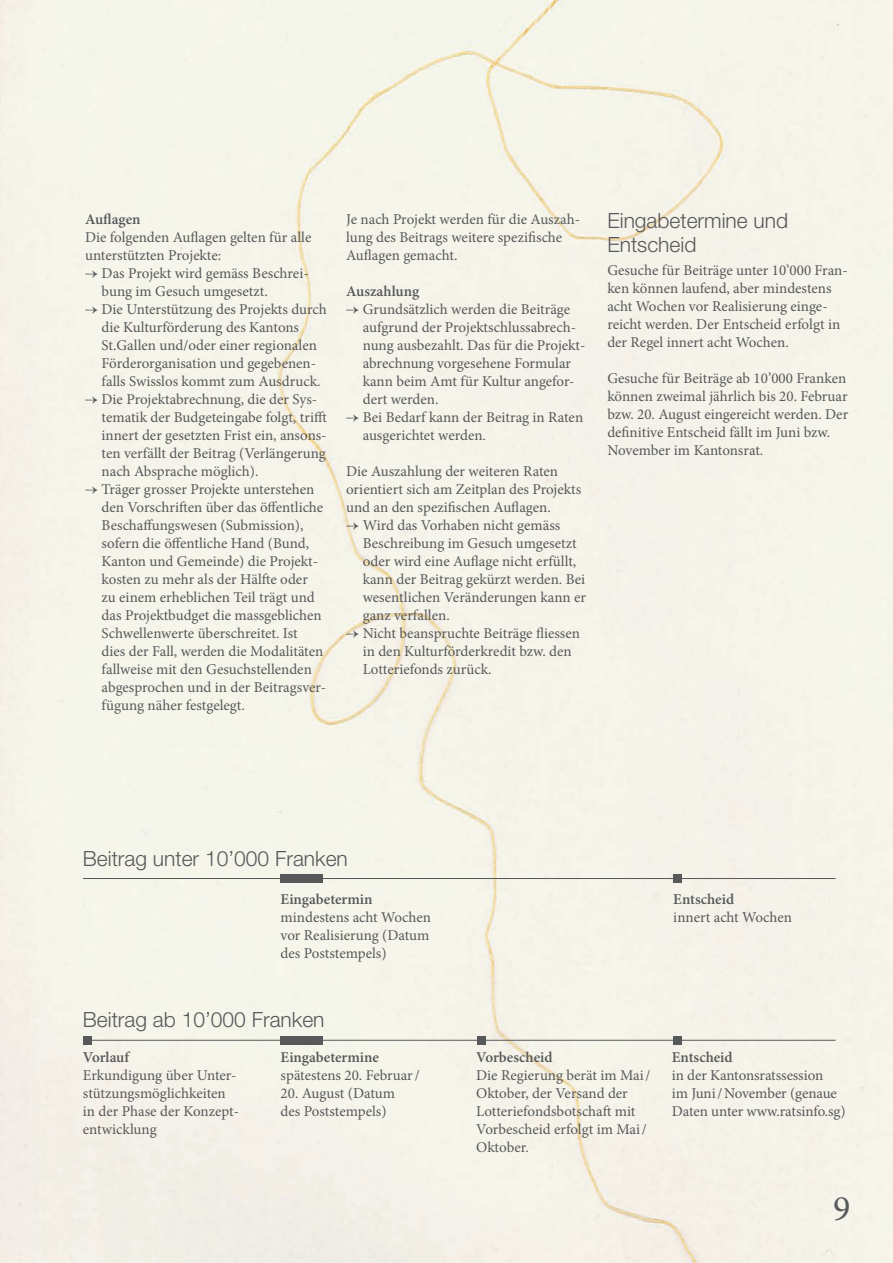
<style>
.page{position:relative;width:893px;height:1263px;background:#f4f3e9}
.page>*{position:absolute;margin:0;border:0;box-sizing:border-box;transform-origin:0 0}
.t1{font:36px "Minion Pro";color:#57585a}
.t2{font:300 21px/24.8px "Helvetica Neue LT Std";color:#57585a}
.t3{font:15px/18px "Minion Pro";color:#57585a}
.t4{font:600 15px "Minion Pro";color:#57585a}
</style>
<div class="page">
<hr style="left:83px;top:878px;width:753px;height:1px;background:#57585a">
<hr style="left:83px;top:1040px;width:753px;height:1px;background:#57585a">
<div style="left:281px;top:874px;width:42px;height:9px;background:#57585a"></div>
<div style="left:83px;top:1036px;width:8px;height:9px;background:#57585a"></div>
<div style="left:478px;top:1036px;width:8px;height:9px;background:#57585a"></div>
<div style="left:673px;top:874px;width:9px;height:9px;background:#57585a"></div>
<div style="left:281px;top:1036px;width:42px;height:9px;background:#57585a"></div>
<div style="left:673px;top:1036px;width:9px;height:9px;background:#57585a"></div>
<p class="t4" style="left:85px;top:208px;width:57px">Auflagen</p>
<p class="t3" style="left:85px;top:228px;width:228px">Die folgenden Auflagen gelten für alle unterstützten Projekte:</p>
<p class="t3" style="left:102px;top:264px;width:209px;text-indent:-17px">→ Das Projekt wird gemäss Beschrei&shy;bung im Gesuch umgesetzt.</p>
<p class="t3" style="left:102px;top:300px;width:227px;text-indent:-17px">→ Die Unterstützung des Projekts durch die Kulturförderung des Kantons St.Gallen und/oder einer regionalen Förderorganisation und gegebenen&shy;falls Swisslos kommt zum Ausdruck.</p>
<p class="t3" style="left:102px;top:390px;width:227px;text-indent:-17px">→ Die Projektabrechnung, die der Sys&shy;tematik der Budgeteingabe folgt, trifft innert der gesetzten Frist ein, ansons&shy;ten verfällt der Beitrag (Verlängerung nach Absprache möglich).</p>
<p class="t3" style="left:102px;top:480px;width:226px;text-indent:-17px">→ Träger grosser Projekte unterstehen den Vorschriften über das öffentliche Beschaffungswesen (Submission), sofern die öffentliche Hand (Bund, Kanton und Gemeinde) die Projekt&shy;kosten zu mehr als der Hälfte oder<br>zu einem erheblichen Teil trägt und das Projektbudget die massgeblichen Schwellenwerte überschreitet. Ist<br>dies der Fall, werden die Modalitäten fallweise mit den Gesuchstellenden abgesprochen und in der Beitragsver&shy;fügung näher festgelegt.</p>
<p class="t3" style="left:346px;top:210px;width:235px">Je nach Projekt werden für die Auszah&shy;lung des Beitrags weitere spezifische<br>Auflagen gemacht.</p>
<p class="t4" style="left:346px;top:280px;width:75px">Auszahlung</p>
<p class="t3" style="left:363px;top:300px;width:224px;text-indent:-17px">→ Grundsätzlich werden die Beiträge aufgrund der Projektschlussabrech&shy;nung ausbezahlt. Das für die Projekt&shy;abrechnung vorgesehene Formular kann beim Amt für Kultur angefor&shy;dert werden.</p>
<p class="t3" style="left:363px;top:408px;width:222px;text-indent:-17px">→ Bei Bedarf kann der Beitrag in Raten ausgerichtet werden.</p>
<p class="t3" style="left:346px;top:462px;width:237px">Die Auszahlung der weiteren Raten orientiert sich am Zeitplan des Projekts und an den spezifischen Auflagen.</p>
<p class="t3" style="left:363px;top:516px;width:225px;text-indent:-17px">→ Wird das Vorhaben nicht gemäss<br>Beschreibung im Gesuch umgesetzt oder wird eine Auflage nicht erfüllt, kann der Beitrag gekürzt werden. Bei wesentlichen Veränderungen kann er ganz verfallen.</p>
<p class="t3" style="left:363px;top:624px;width:219px;text-indent:-17px">→ Nicht beanspruchte Beiträge fliessen in den Kulturförderkredit bzw. den<br>Lotteriefonds zurück.</p>
<h2 class="t2" style="left:607px;top:207px;width:182px">Eingabetermine und<br>Entscheid</h2>
<p class="t3" style="left:607px;top:261px;width:242px">Gesuche für Beiträge unter 10’000 Fran&shy;ken können laufend, aber mindestens acht Wochen vor Realisierung einge&shy;reicht werden. Der Entscheid erfolgt in der Regel innert acht Wochen.</p>
<p class="t3" style="left:607px;top:369px;width:242px">Gesuche für Beiträge ab 10’000 Franken können zweimal jährlich bis 20. Februar bzw. 20. August eingereicht werden. Der definitive Entscheid fällt im Juni bzw.<br>November im Kantonsrat.</p>
<h2 class="t2" style="left:83px;top:845px;width:266px">Beitrag unter 10’000 Franken</h2>
<p class="t4" style="left:281px;top:889px;width:93px">Eingabetermin</p>
<p class="t3" style="left:281px;top:908px;width:152px;text-align:justify">mindestens acht Wochen vor Realisierung (Datum des Poststempels)</p>
<h2 class="t2" style="left:83px;top:1007px;width:243px">Beitrag ab 10’000 Franken</h2>
<p class="t4" style="left:673px;top:889px;width:62px">Entscheid</p>
<p class="t3" style="left:673px;top:908px;width:120px">innert acht Wochen</p>
<p class="t4" style="left:83px;top:1047px;width:48px">Vorlauf</p>
<p class="t3" style="left:83px;top:1066px;width:158px">Erkundigung über Unter--- stützungsmöglichkeiten in der Phase der Konzept&shy;entwicklung</p>
<p class="t4" style="left:281px;top:1047px;width:100px">Eingabetermine</p>
<p class="t3" style="left:281px;top:1066px;width:141px">spätestens 20. Februar/</p>
<p class="t3" style="left:281px;top:1084px;width:116px">20. August (Datum des Poststempels)</p>
<p class="t4" style="left:476px;top:1047px;width:78px">Vorbescheid</p>
<p class="t3" style="left:476px;top:1066px;width:176px">Die Regierung berät im Mai/<br>Oktober, der Versand der<br>Lotteriefondsbotschaft mit<br>Vorbescheid erfolgt im Mai/<br>Oktober.</p>
<p class="t4" style="left:672px;top:1047px;width:62px">Entscheid</p>
<p class="t3" style="left:672px;top:1066px;width:175px">in der Kantonsratssession<br>im Juni/November (genaue<br>Daten unter www.ratsinfo.sg)</p>
<h1 class="t1" style="left:833px;top:1185px;width:19px">9</h1>
</div>
